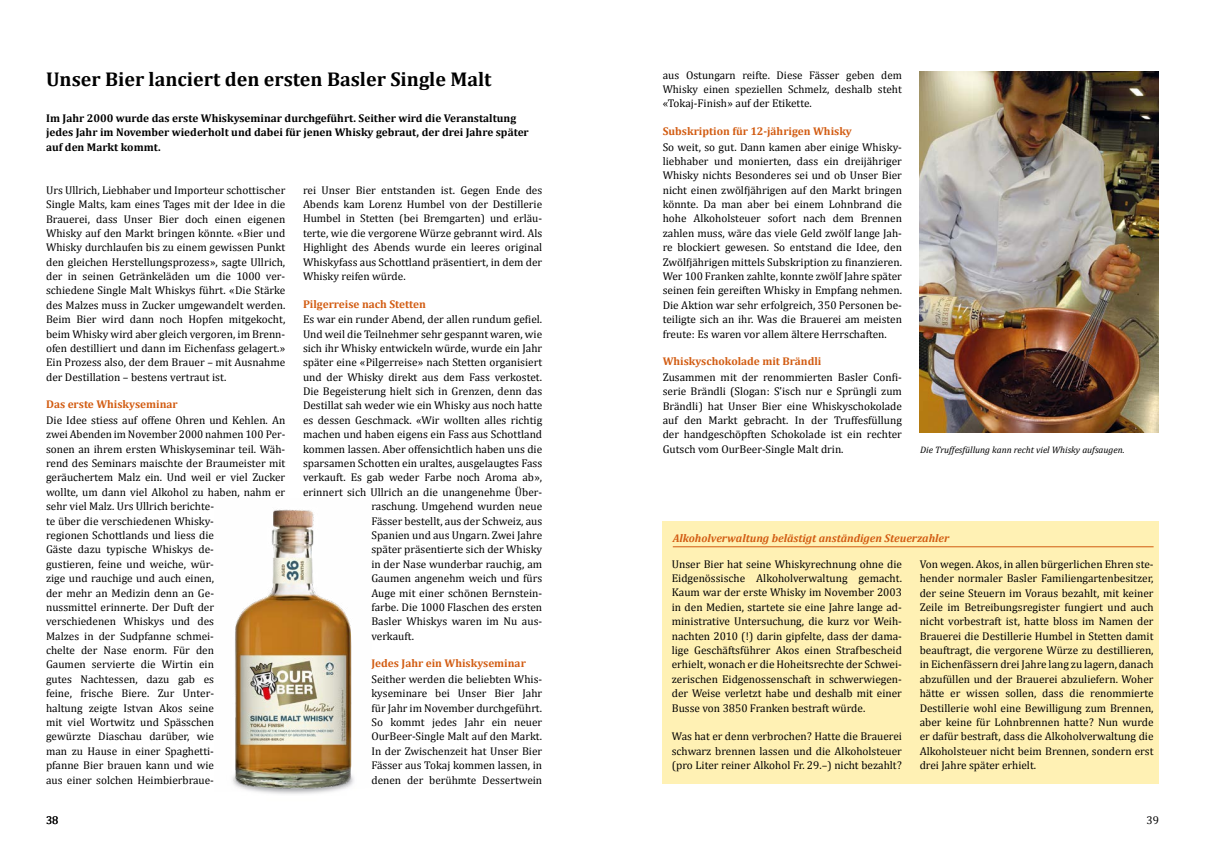
<style>
.page{position:relative;width:1205px;height:851px;background:#fff}
.page>*{position:absolute;margin:0;border:0;box-sizing:border-box;transform-origin:0 0}
.t1{font:700 20px "Cambria";color:#000}
.t2{font:11.25px/14.4px "Cambria";color:#000;text-align:justify}
.t3{font:700 11.25px/14.4px "Cambria";color:#000}
.t4{font:700 11.25px "Cambria";color:#d25c12}
.t5{font:italic 700 11.25px "Cambria";color:#d25c12}
.t6{font:italic 9.38px "Cambria";color:#000}
</style>
<div class="page">
<img style="left:919px;top:71px;width:240px;height:361px">
<div style="left:663px;top:520px;width:496px;height:263px;background:#fff1b4"></div>
<hr style="left:673px;top:546px;width:480px;height:1px;background:#d25c12">
<img style="left:232px;top:509px;width:122px;height:285px">
<h1 class="t1" style="left:46px;top:65px;width:447px">Unser Bier lanciert den ersten Basler Single Malt</h1>
<p class="t3" style="left:46px;top:110px;width:484px">Im Jahr 2000 wurde das erste Whiskyseminar durchgeführt. Seither wird die Veranstaltung jedes Jahr im November wiederholt und dabei für jenen Whisky gebraut, der drei Jahre später auf den Markt kommt.</p>
<p class="t2" style="left:46px;top:183px;width:241px">Urs Ullrich, Liebhaber und Importeur schottischer Single Malts, kam eines Tages mit der Idee in die Brauerei, dass Unser Bier doch einen eigenen Whisky auf den Markt bringen könnte. «Bier und Whisky durchlaufen bis zu einem gewissen Punkt den gleichen Herstellungsprozess», sagte Ullrich, der in seinen Getränkeläden um die 1000 ver&shy;schiedene Single Malt Whiskys führt. «Die Stärke des Malzes muss in Zucker umgewandelt werden.<br>Beim Bier wird dann noch Hopfen mitgekocht, beim Whisky wird aber gleich vergoren, im Brenn&shy;ofen destilliert und dann im Eichenfass gelagert.» Ein Prozess also, der dem Brauer – mit Ausnahme der Destillation – bestens vertraut ist.</p>
<p class="t4" style="left:46px;top:396px;width:133px">Das erste Whiskyseminar</p>
<p class="t2" style="left:46px;top:413px;width:241px;text-align:left">Die Idee stiess auf offene Ohren und Kehlen. An zwei Abenden im November 2000 nahmen 100 Per&shy;sonen an ihrem ersten Whiskyseminar teil. Wäh&shy;rend des Seminars maischte der Braumeister mit geräuchertem Malz ein. Und weil er viel Zucker wollte, um dann viel Alkohol zu haben, nahm er sehr viel Malz. Urs Ullrich berichte-<br>te über die verschiedenen Whisky-<br>regionen Schottlands und liess die<br>Gäste dazu typische Whiskys de-<br>gustieren, feine und weiche, wür-<br>zige und rauchige und auch einen,<br>der mehr an Medizin denn an Ge-<br>nussmittel erinnerte. Der Duft der verschiedenen Whiskys und des<br>Malzes in der Sudpfanne schmei-<br>chelte der Nase enorm. Für den<br>Gaumen servierte die Wirtin ein<br>gutes Nachtessen, dazu gab es<br>feine, frische Biere. Zur Unter-<br>haltung zeigte Istvan Akos seine<br>mit viel Wortwitz und Spässchen<br>gewürzte Diaschau darüber, wie<br>man zu Hause in einer Spaghetti-<br>pfanne Bier brauen kann und wie<br>aus einer solchen Heimbierbraue-</p>
<p class="t2" style="left:303px;top:182px;width:241px">rei Unser Bier entstanden ist. Gegen Ende des Abends kam Lorenz Humbel von der Destillerie Humbel in Stetten (bei Bremgarten) und erläu&shy;terte, wie die vergorene Würze gebrannt wird. Als Highlight des Abends wurde ein leeres original Whiskyfass aus Schottland präsentiert, in dem der Whisky reifen würde.</p>
<p class="t4" style="left:303px;top:296px;width:124px">Pilgerreise nach Stetten</p>
<p class="t2" style="left:303px;top:312px;width:241px">Es war ein runder Abend, der allen rundum gefiel.</p>
<p class="t2" style="left:303px;top:326px;width:241px">Und weil die Teilnehmer sehr gespannt waren, wie</p>
<p class="t2" style="left:303px;top:341px;width:241px">sich ihr Whisky entwickeln würde, wurde ein Jahr</p>
<p class="t2" style="left:303px;top:355px;width:241px">später eine «Pilgerreise» nach Stetten organisiert</p>
<p class="t2" style="left:303px;top:369px;width:241px">und der Whisky direkt aus dem Fass verkostet.</p>
<p class="t2" style="left:303px;top:384px;width:241px">Die Begeisterung hielt sich in Grenzen, denn das</p>
<p class="t2" style="left:303px;top:398px;width:241px">Destillat sah weder wie ein Whisky aus noch hatte</p>
<p class="t2" style="left:303px;top:413px;width:241px">es dessen Geschmack. «Wir wollten alles richtig</p>
<p class="t2" style="left:303px;top:427px;width:241px">machen und haben eigens ein Fass aus Schottland</p>
<p class="t2" style="left:303px;top:441px;width:241px">kommen lassen. Aber offensichtlich haben uns die</p>
<p class="t2" style="left:303px;top:456px;width:241px">sparsamen Schotten ein uraltes, ausgelaugtes Fass</p>
<p class="t2" style="left:303px;top:470px;width:241px">verkauft. Es gab weder Farbe noch Aroma ab»,</p>
<p class="t2" style="left:303px;top:484px;width:239px">erinnert sich Ullrich an die unangenehme Über-</p>
<p class="t2" style="left:371px;top:499px;width:172px">raschung. Umgehend wurden neue</p>
<p class="t2" style="left:371px;top:513px;width:172px">Fässer bestellt, aus der Schweiz, aus</p>
<p class="t2" style="left:371px;top:528px;width:172px">Spanien und aus Ungarn. Zwei Jahre</p>
<p class="t2" style="left:371px;top:542px;width:172px">später präsentierte sich der Whisky</p>
<p class="t2" style="left:371px;top:556px;width:172px">in der Nase wunderbar rauchig, am</p>
<p class="t2" style="left:371px;top:571px;width:172px">Gaumen angenehm weich und fürs</p>
<p class="t2" style="left:371px;top:585px;width:172px">Auge mit einer schönen Bernstein-</p>
<p class="t2" style="left:371px;top:599px;width:172px">farbe. Die 1000 Flaschen des ersten</p>
<p class="t2" style="left:371px;top:614px;width:172px">Basler Whiskys waren im Nu aus-</p>
<p class="t2" style="left:371px;top:628px;width:44px">verkauft.</p>
<p class="t4" style="left:371px;top:655px;width:156px">Jedes Jahr ein Whiskyseminar</p>
<p class="t2" style="left:371px;top:671px;width:172px">Seither werden die beliebten Whis&shy;kyseminare bei Unser Bier Jahr für Jahr im November durchgeführt.<br>So kommt jedes Jahr ein neuer OurBeer-Single Malt auf den Markt.<br>In der Zwischenzeit hat Unser Bier Fässer aus Tokaj kommen lassen, in denen der berühmte Dessertwein</p>
<p class="t2" style="left:663px;top:67px;width:241px">aus Ostungarn reifte. Diese Fässer geben dem Whisky einen speziellen Schmelz, deshalb steht «Tokaj-Finish» auf der Etikette.</p>
<p class="t4" style="left:663px;top:123px;width:191px">Subskription für 12-jährigen Whisky</p>
<p class="t2" style="left:663px;top:139px;width:241px">So weit, so gut. Dann kamen aber einige Whisky&shy;liebhaber und monierten, dass ein dreijähriger Whisky nichts Besonderes sei und ob Unser Bier nicht einen zwölfjährigen auf den Markt bringen könnte. Da man aber bei einem Lohnbrand die hohe Alkoholsteuer sofort nach dem Brennen zahlen muss, wäre das viele Geld zwölf lange Jah&shy;re blockiert gewesen. So entstand die Idee, den Zwölfjährigen mittels Subskription zu finanzieren.<br>Wer 100 Franken zahlte, konnte zwölf Jahre später seinen fein gereiften Whisky in Empfang nehmen.<br>Die Aktion war sehr erfolgreich, 350 Personen be&shy;teiligte sich an ihr. Was die Brauerei am meisten freute: Es waren vor allem ältere Herrschaften.</p>
<p class="t4" style="left:663px;top:353px;width:160px">Whiskyschokolade mit Brändli</p>
<p class="t2" style="left:663px;top:369px;width:241px">Zusammen mit der renommierten Basler Confi&shy;serie Brändli (Slogan: S’isch nur e Sprüngli zum Brändli) hat Unser Bier eine Whiskyschokolade auf den Markt gebracht. In der Truffesfüllung der handgeschöpften Schokolade ist ein rechter Gutsch vom OurBeer-Single Malt drin.</p>
<p class="t6" style="left:920px;top:443px;width:206px">Die Truffesfüllung kann recht viel Whisky aufsaugen.</p>
<p class="t5" style="left:673px;top:530px;width:278px">Alkoholverwaltung belästigt anständigen Steuerzahler</p>
<p class="t2" style="left:672px;top:556px;width:232px">Unser Bier hat seine Whiskyrechnung ohne die Eidgenössische Alkoholverwaltung gemacht.<br>Kaum war der erste Whisky im November 2003 in den Medien, startete sie eine Jahre lange ad&shy;ministrative Untersuchung, die kurz vor Weih&shy;nachten 2010 (!) darin gipfelte, dass der dama&shy;lige Geschäftsführer Akos einen Strafbescheid erhielt, wonach er die Hoheitsrechte der Schwei&shy;zerischen Eidgenossenschaft in schwerwiegen&shy;der Weise verletzt habe und deshalb mit einer Busse von 3850 Franken bestraft würde.</p>
<p class="t2" style="left:672px;top:729px;width:232px">Was hat er denn verbrochen? Hatte die Brauerei schwarz brennen lassen und die Alkoholsteuer (pro Liter reiner Alkohol Fr. 29.–) nicht bezahlt?</p>
<p class="t2" style="left:919px;top:556px;width:235px">Von wegen. Akos, in allen bürgerlichen Ehren ste&shy;hender normaler Basler Familiengartenbesitzer, der seine Steuern im Voraus bezahlt, mit keiner Zeile im Betreibungsregister fungiert und auch nicht vorbestraft ist, hatte bloss im Namen der Brauerei die Destillerie Humbel in Stetten damit beauftragt, die vergorene Würze zu destillieren, in Eichenfässern drei Jahre lang zu lagern, danach abzufüllen und der Brauerei abzuliefern. Woher hätte er wissen sollen, dass die renommierte Destillerie wohl eine Bewilligung zum Brennen, aber keine für Lohnbrennen hatte? Nun wurde er dafür bestraft, dass die Alkoholverwaltung die Alkoholsteuer nicht beim Brennen, sondern erst drei Jahre später erhielt.</p>
<p class="t2" style="left:46px;top:813px;width:14px">38</p>
<p class="t2" style="left:1146px;top:813px;width:14px">39</p>
</div>
